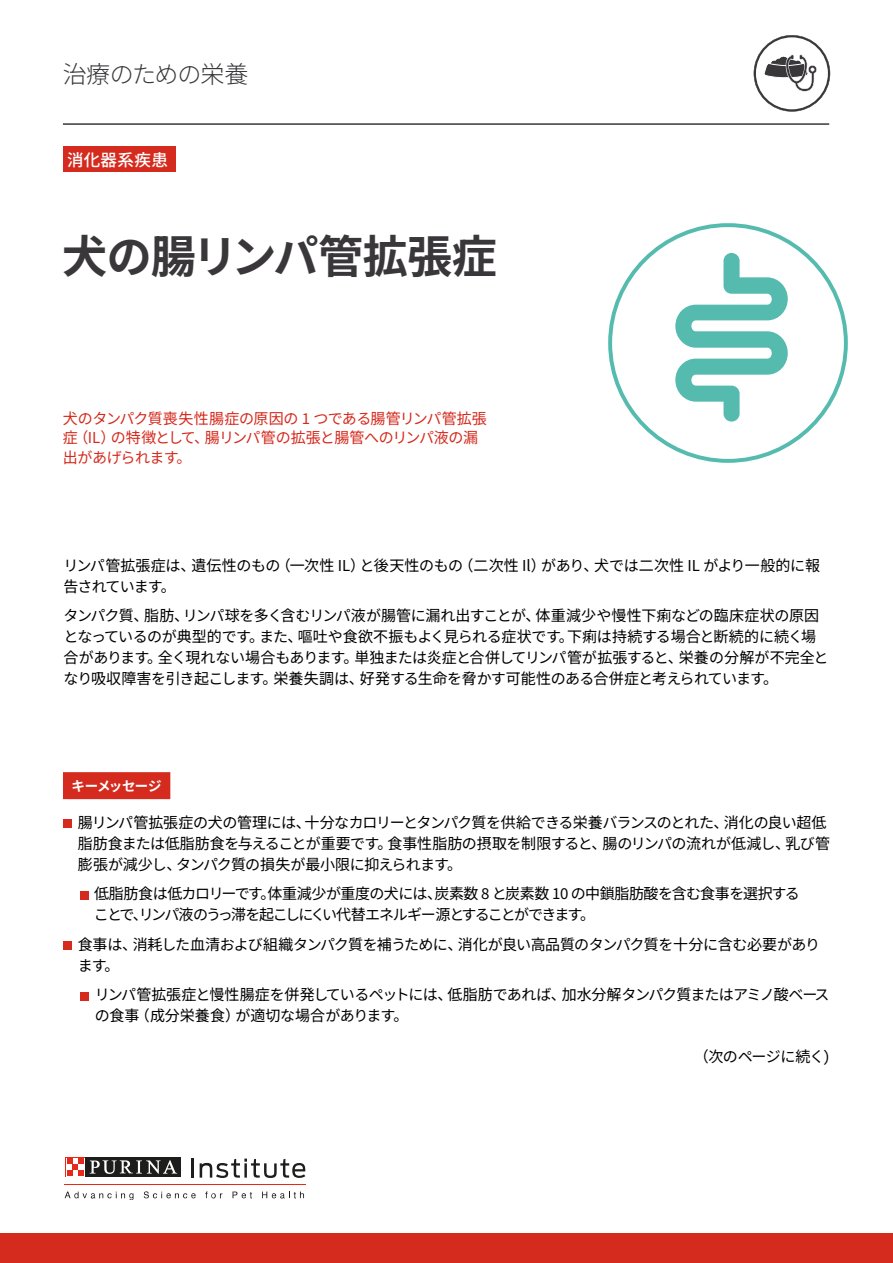
<style>
.page{position:relative;width:893px;height:1263px;background:#fff}
.page>*{position:absolute;margin:0;border:0;box-sizing:border-box;transform-origin:0 0}
.t1{font:700 45px "Noto Sans JP";letter-spacing:-.01em;color:#39373a}
.t2{font:300 24px "Noto Sans JP";letter-spacing:-.035em;color:#39373a}
.t3{font:500 16.5px "Noto Sans JP";letter-spacing:.025em;color:#fff}
.t4{font:15px/21px "Noto Sans JP";letter-spacing:-.03em;color:#000}
.t5{font:15px/21px "Noto Sans JP";letter-spacing:-.055em;color:#000}
.t6{font:15px/19.5px "Noto Sans JP";letter-spacing:-.03em;color:#d52b1e}
.t7{font:700 13.5px "Noto Sans JP";letter-spacing:-.03em;color:#fff}
</style>
<div class="page">
<div style="left:0;top:1233px;width:893px;height:30px;background:#d52b1e"></div>
<hr style="left:65px;top:1184px;width:241px;height:1px;background:#e52a1b">
<svg style="left:192px;top:1158px;width:2px;height:19px"></svg>
<svg style="left:200px;top:1158px;width:105px;height:20px"></svg>
<svg style="left:65px;top:1191px;width:68px;height:9px"></svg>
<svg style="left:144px;top:1191px;width:52px;height:7px"></svg>
<svg style="left:205px;top:1191px;width:17px;height:7px"></svg>
<svg style="left:233px;top:1191px;width:19px;height:7px"></svg>
<svg style="left:262px;top:1191px;width:42px;height:7px"></svg>
<div style="left:65px;top:1157px;width:21px;height:20px;background:#1d1d1b"></div>
<svg style="left:65px;top:1157px;width:20px;height:20px"></svg>
<div style="left:86px;top:1157px;width:95px;height:20px;background:#1d1d1b"></div>
<svg style="left:90px;top:1160px;width:87px;height:14px"></svg>
<svg style="left:66px;top:1158px;width:18px;height:18px"></svg>
<svg style="left:67px;top:1158px;width:17px;height:17px"></svg>
<div style="left:63px;top:146px;width:112px;height:26px;background:#d52b1e"></div>
<div style="left:63px;top:772px;width:107px;height:27px;background:#d52b1e"></div>
<div style="left:63px;top:819px;width:8px;height:9px;background:#d52b1e"></div>
<div style="left:80px;top:891px;width:8px;height:8px;background:#d52b1e"></div>
<div style="left:63px;top:941px;width:8px;height:9px;background:#d52b1e"></div>
<div style="left:80px;top:992px;width:8px;height:8px;background:#d52b1e"></div>
<hr style="left:63px;top:123px;width:766px;height:2px;background:#39373a">
<svg style="left:754px;top:35px;width:76px;height:77px"></svg>
<svg style="left:608px;top:223px;width:240px;height:240px"></svg>
<svg style="left:675px;top:253px;width:113px;height:169px"></svg>
<h2 class="t2" style="left:63px;top:61px;width:187px">治療のための栄養</h2>
<p class="t3" style="left:67px;top:150px;width:102px">消化器系疾患</p>
<h1 class="t1" style="left:62px;top:231px;width:436px">犬の腸リンパ管拡張症</h1>
<p class="t6" style="left:63px;top:409px;width:425px">犬のタンパク質喪失性腸症の原因の 1 つである腸管リンパ管拡張症（IL）の特徴として、腸リンパ管の拡張と腸管へのリンパ液の漏出があげられます。</p>
<p class="t4" style="left:63px;top:555px;width:758px">リンパ管拡張症は、遺伝性のもの（一次性 IL）と後天性のもの（二次性 Il）があり、犬では二次性 IL がより一般的に報告されています。</p>
<p class="t4" style="left:63px;top:605px;width:766px">タンパク質、脂肪、リンパ球を多く含むリンパ液が腸管に漏れ出すことが、体重減少や慢性下痢などの臨床症状の原因となっているのが典型的です。また、嘔吐や食欲不振もよく見られる症状です。下痢は持続する場合と断続的に続く場合があります。全く現れない場合もあります。単独または炎症と合併してリンパ管が拡張すると、栄養の分解が不完全となり吸収障害を引き起こします。栄養失調は、好発する生命を脅かす可能性のある合併症と考えられています。</p>
<p class="t7" style="left:71px;top:778px;width:92px">キーメッセージ</p>
<p class="t4" style="left:78px;top:812px;width:754px">腸リンパ管拡張症の犬の管理には、十分なカロリーとタンパク質を供給できる栄養バランスのとれた、消化の良い超低脂肪食または低脂肪食を与えることが重要です。食事性脂肪の摂取を制限すると、腸のリンパの流れが低減し、乳び管膨張が減少し、タンパク質の損失が最小限に抑えられます。</p>
<p class="t5" style="left:94px;top:884px;width:707px">低脂肪食は低カロリーです。体重減少が重度の犬には、炭素数 8 と炭素数 10 の中鎖脂肪酸を含む食事を選択することで、リンパ液のうっ滞を起こしにくい代替エネルギー源とすることができます。</p>
<p class="t4" style="left:78px;top:934px;width:744px">食事は、消耗した血清および組織タンパク質を補うために、消化が良い高品質のタンパク質を十分に含む必要があります。</p>
<p class="t4" style="left:95px;top:985px;width:736px">リンパ管拡張症と慢性腸症を併発しているペットには、低脂肪であれば、加水分解タンパク質またはアミノ酸ベースの食事（成分栄養食）が適切な場合があります。</p>
<p class="t4" style="left:694px;top:1047px;width:138px">（次のページに続く)</p>
</div>
